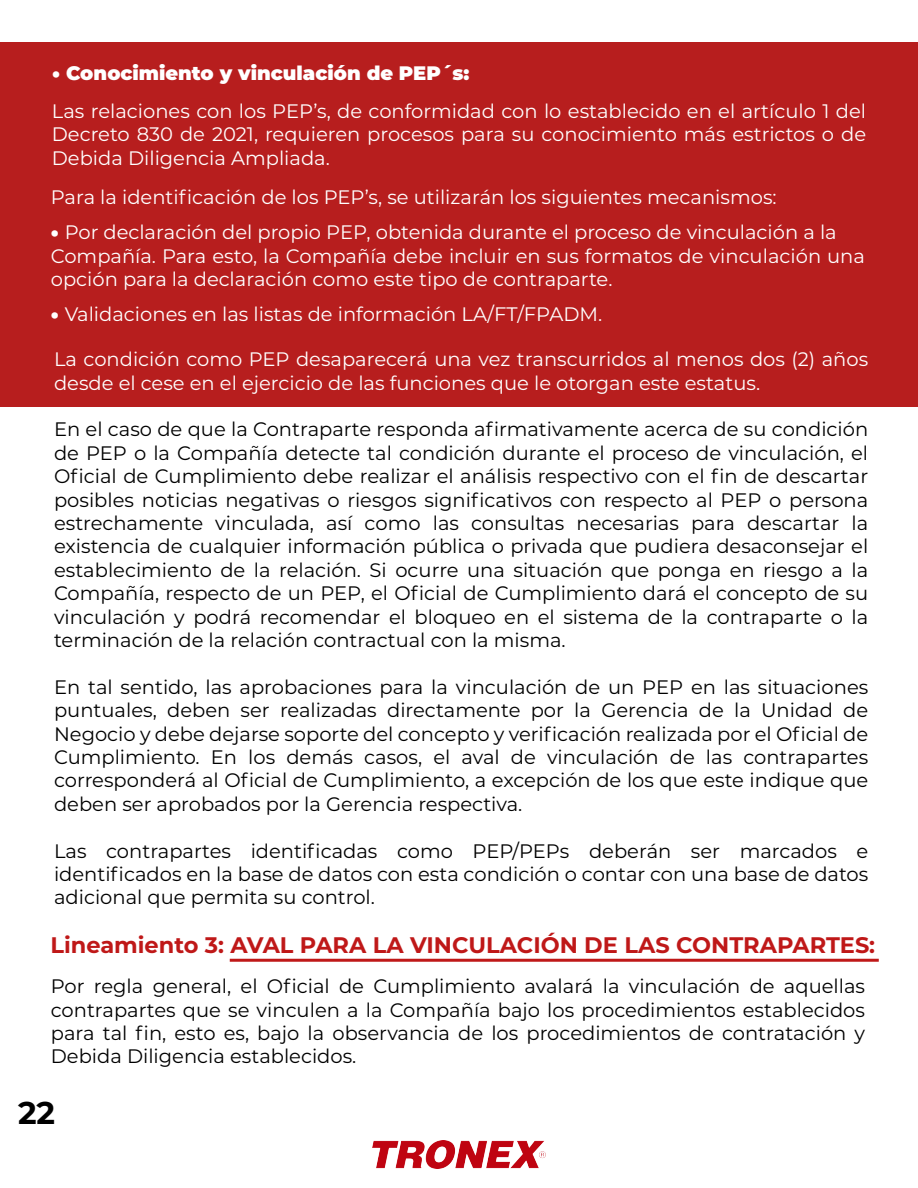
<style>
.page{position:relative;width:918px;height:1188px;background:#fff}
.page>*{position:absolute;margin:0;border:0;box-sizing:border-box;transform-origin:0 0}
.t1{font:700 31.5px "Montserrat";color:#000}
.t2{font:700 22.5px "Montserrat";color:#bf1818}
.t3{font:19.5px/23.4px "Montserrat";color:#000;text-align:justify}
.t4{font:19.5px/23.4px "Montserrat";color:#fff}
.t5{font:900 19.5px "Montserrat";color:#fff}
.s1{font-weight:900}
</style>
<div class="page">
<div style="left:0;top:42px;width:918px;height:365px;background:#b71e1e"></div>
<hr style="left:230px;top:959px;width:649px;height:3px;background:#bf1818">
<img style="left:373px;top:1140px;width:172px;height:29px">
<p class="t5" style="left:52px;top:59px;width:419px">• Conocimiento y vinculación de PEP´s:</p>
<p class="t4" style="left:52px;top:99px;width:816px;text-align:justify">Las relaciones con los PEP’s, de conformidad con lo establecido en el artículo 1 del Decreto 830 de 2021, requieren procesos para su conocimiento más estrictos o de Debida Diligencia Ampliada.</p>
<p class="t4" style="left:51px;top:185px;width:727px">Para la identificación de los PEP’s, se utilizarán los siguientes mecanismos:</p>
<p class="t4" style="left:51px;top:220px;width:816px"><span class="s1">•</span> Por declaración del propio PEP, obtenida durante el proceso de vinculación a la<br>Compañía. Para esto, la Compañía debe incluir en sus formatos de vinculación una opción para la declaración como este tipo de contraparte.</p>
<p class="t4" style="left:51px;top:302px;width:553px"><span class="s1">•</span> Validaciones en las listas de información LA/FT/FPADM.</p>
<p class="t4" style="left:54px;top:347px;width:816px">La condición como PEP desaparecerá una vez transcurridos al menos dos (2) años desde el cese en el ejercicio de las funciones que le otorgan este estatus.</p>
<p class="t3" style="left:54px;top:417px;width:816px">En el caso de que la Contraparte responda afirmativamente acerca de su condición de PEP o la Compañía detecte tal condición durante el proceso de vinculación, el Oficial de Cumplimiento debe realizar el análisis respectivo con el fin de descartar posibles noticias negativas o riesgos significativos con respecto al PEP o persona estrechamente vinculada, así como las consultas necesarias para descartar la existencia de cualquier información pública o privada que pudiera desaconsejar el establecimiento de la relación. Si ocurre una situación que ponga en riesgo a la Compañía, respecto de un PEP, el Oficial de Cumplimiento dará el concepto de su vinculación y podrá recomendar el bloqueo en el sistema de la contraparte o la terminación de la relación contractual con la misma.</p>
<p class="t3" style="left:54px;top:675px;width:816px">En tal sentido, las aprobaciones para la vinculación de un PEP en las situaciones puntuales, deben ser realizadas directamente por la Gerencia de la Unidad de Negocio y debe dejarse soporte del concepto y verificación realizada por el Oficial de Cumplimiento. En los demás casos, el aval de vinculación de las contrapartes corresponderá al Oficial de Cumplimiento, a excepción de los que este indique que deben ser aprobados por la Gerencia respectiva.</p>
<p class="t3" style="left:54px;top:838px;width:816px">Las contrapartes identificadas como PEP/PEPs deberán ser marcados e identificados en la base de datos con esta condición o contar con una base de datos adicional que permita su control.</p>
<p class="t2" style="left:50px;top:929px;width:826px">Lineamiento 3: AVAL PARA LA VINCULACIÓN DE LAS CONTRAPARTES:</p>
<p class="t3" style="left:51px;top:974px;width:816px">Por regla general, el Oficial de Cumplimiento avalará la vinculación de aquellas contrapartes que se vinculen a la Compañía bajo los procedimientos establecidos para tal fin, esto es, bajo la observancia de los procedimientos de contratación y Debida Diligencia establecidos.</p>
<h1 class="t1" style="left:18px;top:1090px;width:39px">22</h1>
</div>
